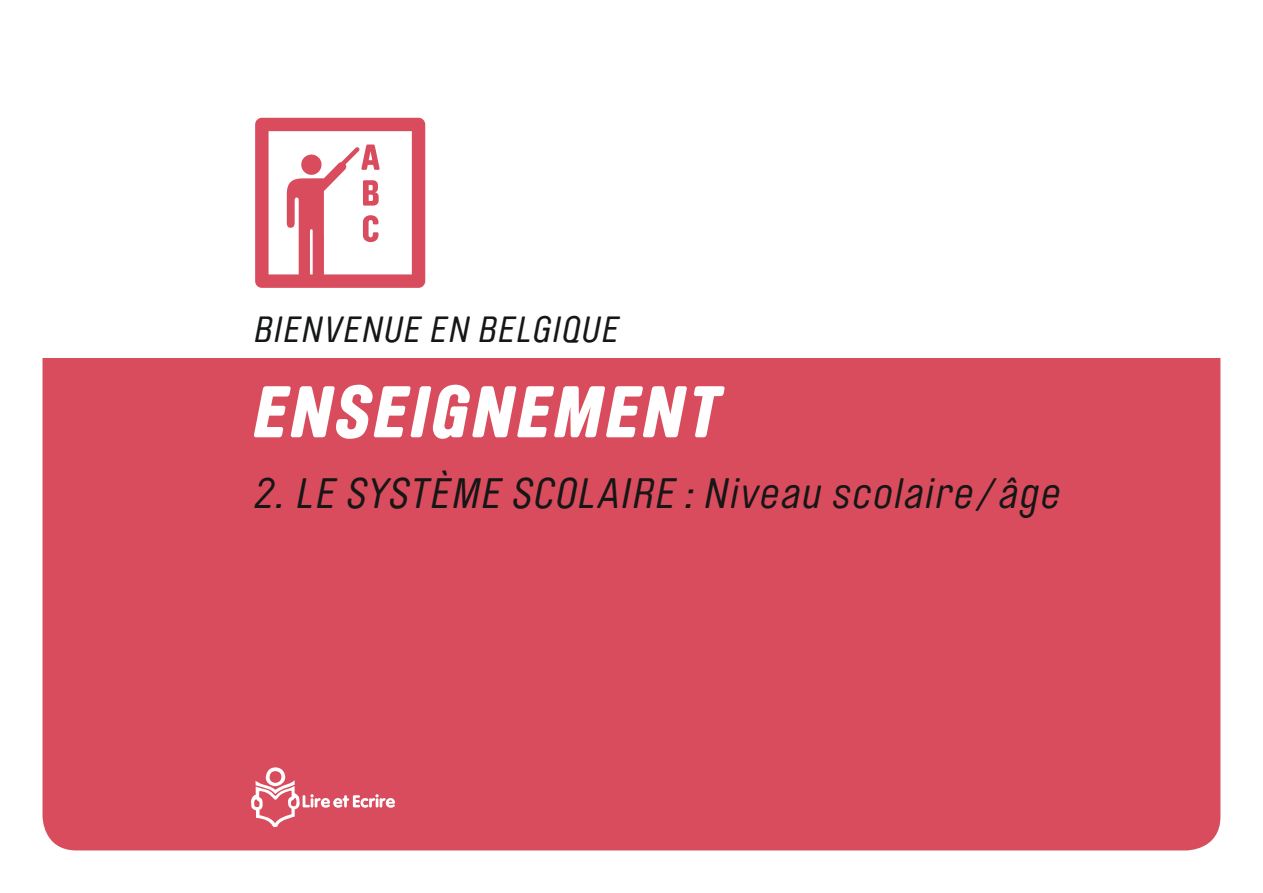
<style>
.page{position:relative;width:1263px;height:893px;background:#fff}
.page>*{position:absolute;margin:0;border:0;box-sizing:border-box;transform-origin:0 0}
.t1{font:italic 900 72px "Brauer Neue";letter-spacing:.05em;color:#fff}
.t2{font:italic 42px "Brauer Neue";letter-spacing:.05em;color:#151616}
.t3{font:italic 36px "Brauer Neue";letter-spacing:.05em;color:#151616}
</style>
<div class="page">
<div style="left:43px;top:43px;width:1177px;height:807px;background:#d94c5d;border-radius:34px"></div>
<div style="left:0;top:0;width:1263px;height:357px;background:#fff"></div>
<svg style="left:255px;top:118px;width:170px;height:170px"></svg>
<svg style="left:251px;top:767px;width:144px;height:61px"></svg>
<p class="t3" style="left:255px;top:310px;width:366px">BIENVENUE EN BELGIQUE</p>
<h1 class="t1" style="left:255px;top:370px;width:468px">ENSEIGNEMENT</h1>
<p class="t2" style="left:255px;top:470px;width:807px">2. L E SYSTÈME SCOLAIRE : NIVEAU SCOLAIRE/ÂGE</p>
</div>
